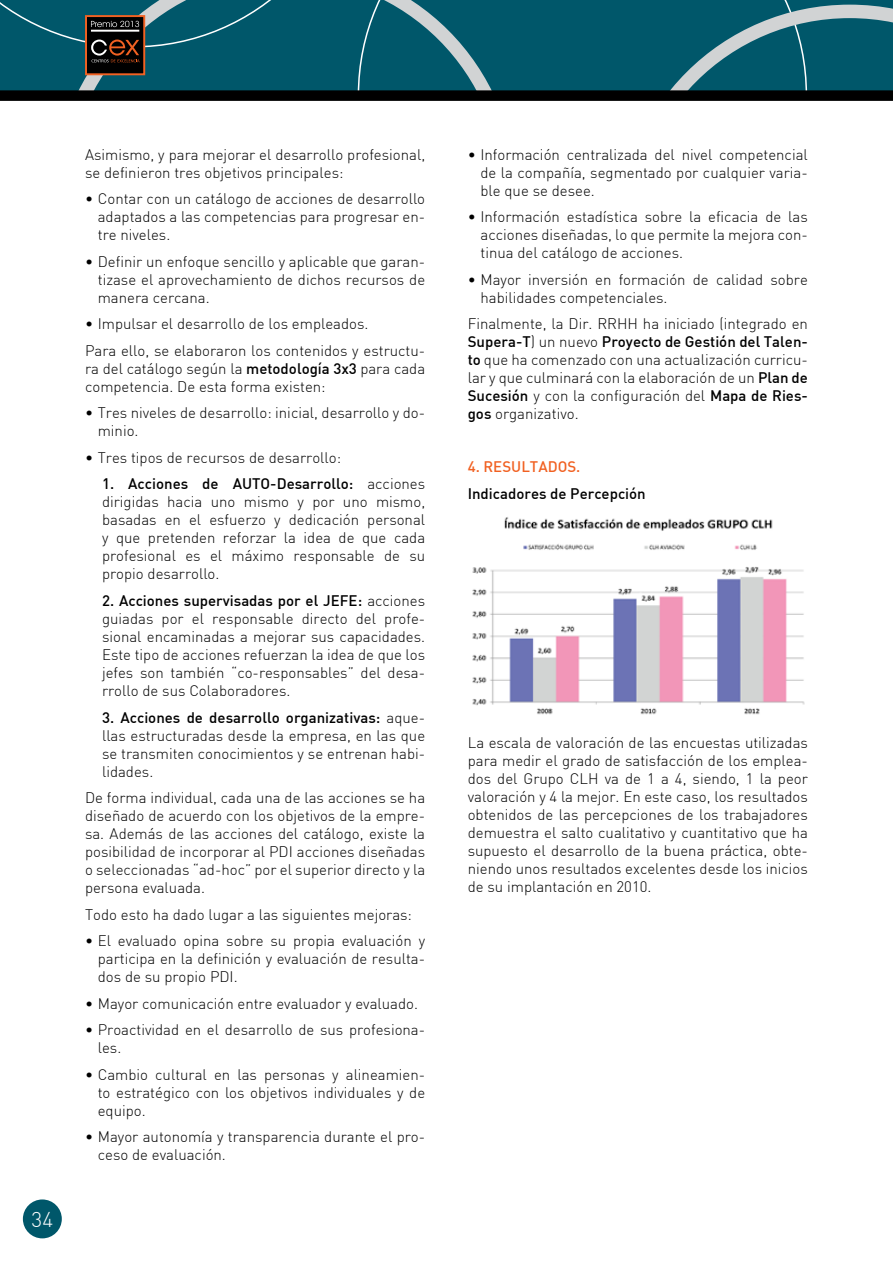
<style>
.page{position:relative;width:893px;height:1263px;background:#fff}
.page>*{position:absolute;margin:0;border:0;box-sizing:border-box;transform-origin:0 0}
.t1{font:300 21px "DIN";color:#fff}
.t2{font:300 15px/18px "DIN";color:#000;text-align:justify}
.t3{font:500 15px "DIN";color:#000}
.t4{font:500 15px "DIN";color:#f16122}
.s1{font-weight:500}
</style>
<div class="page">
<div style="left:23px;top:1199px;width:39px;height:39px;background:#00576a;border-radius:50%"></div>
<div style="left:0;top:90px;width:893px;height:11px;background:#000"></div>
<svg style="left:0;top:0;width:893px;height:91px;background:#135e6e"></svg>
<img style="left:472px;top:517px;width:333px;height:198px">
<h1 class="t1" style="left:32px;top:1206px;width:23px">34</h1>
<p class="t2" style="left:85px;top:145px;width:342px">Asimismo, y para mejorar el desarrollo profesional, se definieron tres objetivos principales:</p>
<p class="t2" style="left:98px;top:190px;width:329px;text-indent:-13px">• Contar con un catálogo de acciones de desarrollo adaptados a las competencias para progresar en&shy;tre niveles.</p>
<p class="t2" style="left:98px;top:252px;width:329px;text-indent:-13px">• Definir un enfoque sencillo y aplicable que garan&shy;tizase el aprovechamiento de dichos recursos de manera cercana.</p>
<p class="t2" style="left:85px;top:311px;width:342px;line-height:26.5px">• Impulsar el desarrollo de los empleados.<br>Para ello, se elaboraron los contenidos y estructu-</p>
<p class="t2" style="left:85px;top:359px;width:342px">ra del catálogo según la <span class="s1">metodología 3x3</span> para cada competencia. De esta forma existen:</p>
<p class="t2" style="left:98px;top:404px;width:329px;text-indent:-13px">• Tres niveles de desarrollo: inicial, desarrollo y do&shy;minio.</p>
<p class="t2" style="left:85px;top:448px;width:258px">• Tres tipos de recursos de desarrollo:</p>
<p class="t2" style="left:102px;top:475px;width:325px"><span class="s1">1. Acciones de AUTO-Desarrollo:</span> acciones dirigidas hacia uno mismo y por uno mismo, basadas en el esfuerzo y dedicación personal y que pretenden reforzar la idea de que cada profesional es el máximo responsable de su propio desarrollo.</p>
<p class="t2" style="left:102px;top:591px;width:325px"><span class="s1">2. Acciones supervisadas por el JEFE:</span> acciones guiadas por el responsable directo del profe&shy;sional encaminadas a mejorar sus capacidades.<br>Este tipo de acciones refuerzan la idea de que los jefes son también “co-responsables” del desa&shy;rrollo de sus Colaboradores.</p>
<p class="t2" style="left:102px;top:708px;width:325px"><span class="s1">3. Acciones de desarrollo organizativas:</span> aque&shy;llas estructuradas desde la empresa, en las que se transmiten conocimientos y se entrenan habi&shy;lidades.</p>
<p class="t2" style="left:85px;top:788px;width:342px">De forma individual, cada una de las acciones se ha diseñado de acuerdo con los objetivos de la empre&shy;sa. Además de las acciones del catálogo, existe la posibilidad de incorporar al PDI acciones diseñadas o seleccionadas “ad-hoc” por el superior directo y la persona evaluada.</p>
<p class="t2" style="left:85px;top:905px;width:328px">Todo esto ha dado lugar a las siguientes mejoras:</p>
<p class="t2" style="left:98px;top:931px;width:329px;text-indent:-13px">• El evaluado opina sobre su propia evaluación y participa en la definición y evaluación de resulta&shy;dos de su propio PDI.</p>
<p class="t2" style="left:85px;top:994px;width:335px">• Mayor comunicación entre evaluador y evaluado.</p>
<p class="t2" style="left:98px;top:1020px;width:329px;text-indent:-13px">• Proactividad en el desarrollo de sus profesiona&shy;les.</p>
<p class="t2" style="left:98px;top:1065px;width:329px;text-indent:-13px">• Cambio cultural en las personas y alineamien&shy;to estratégico con los objetivos individuales y de equipo.</p>
<p class="t2" style="left:98px;top:1127px;width:329px;text-indent:-13px">• Mayor autonomía y transparencia durante el pro&shy;ceso de evaluación.</p>
<p class="t2" style="left:480px;top:145px;width:329px;text-indent:-13px">• Información centralizada del nivel competencial de la compañía, segmentado por cualquier varia&shy;ble que se desee.</p>
<p class="t2" style="left:480px;top:208px;width:329px;text-indent:-13px">• Información estadística sobre la eficacia de las acciones diseñadas, lo que permite la mejora con&shy;tinua del catálogo de acciones.</p>
<p class="t2" style="left:480px;top:270px;width:329px;text-indent:-13px">• Mayor inversión en formación de calidad sobre habilidades competenciales.</p>
<p class="t2" style="left:468px;top:315px;width:342px">Finalmente, la Dir. RRHH ha iniciado (integrado en <span class="s1">Supera-T</span>) un nuevo <span class="s1">Proyecto de Gestión del Talen&shy;to</span> que ha comenzado con una actualización curricu&shy;lar y que culminará con la elaboración de un <span class="s1">Plan de Sucesión</span> y con la configuración del <span class="s1">Mapa de Ries&shy;gos</span> organizativo.</p>
<p class="t4" style="left:468px;top:457px;width:26px">4. RES</p>
<p class="t4" style="left:511px;top:457px;width:20px">ULTADOS</p>
<p class="t4" style="left:576px;top:457px;width:6px">.</p>
<p class="t3" style="left:468px;top:484px;width:180px">I ndicadores de Percepción</p>
<p class="t2" style="left:468px;top:734px;width:342px">La escala de valoración de las encuestas utilizadas para medir el grado de satisfacción de los emplea&shy;dos del Grupo CLH va de 1 a 4, siendo, 1 la peor valoración y 4 la mejor. En este caso, los resultados obtenidos de las percepciones de los trabajadores demuestra el salto cualitativo y cuantitativo que ha supuesto el desarrollo de la buena práctica, obte&shy;niendo unos resultados excelentes desde los inicios de su implantación en 2010.</p>
</div>
